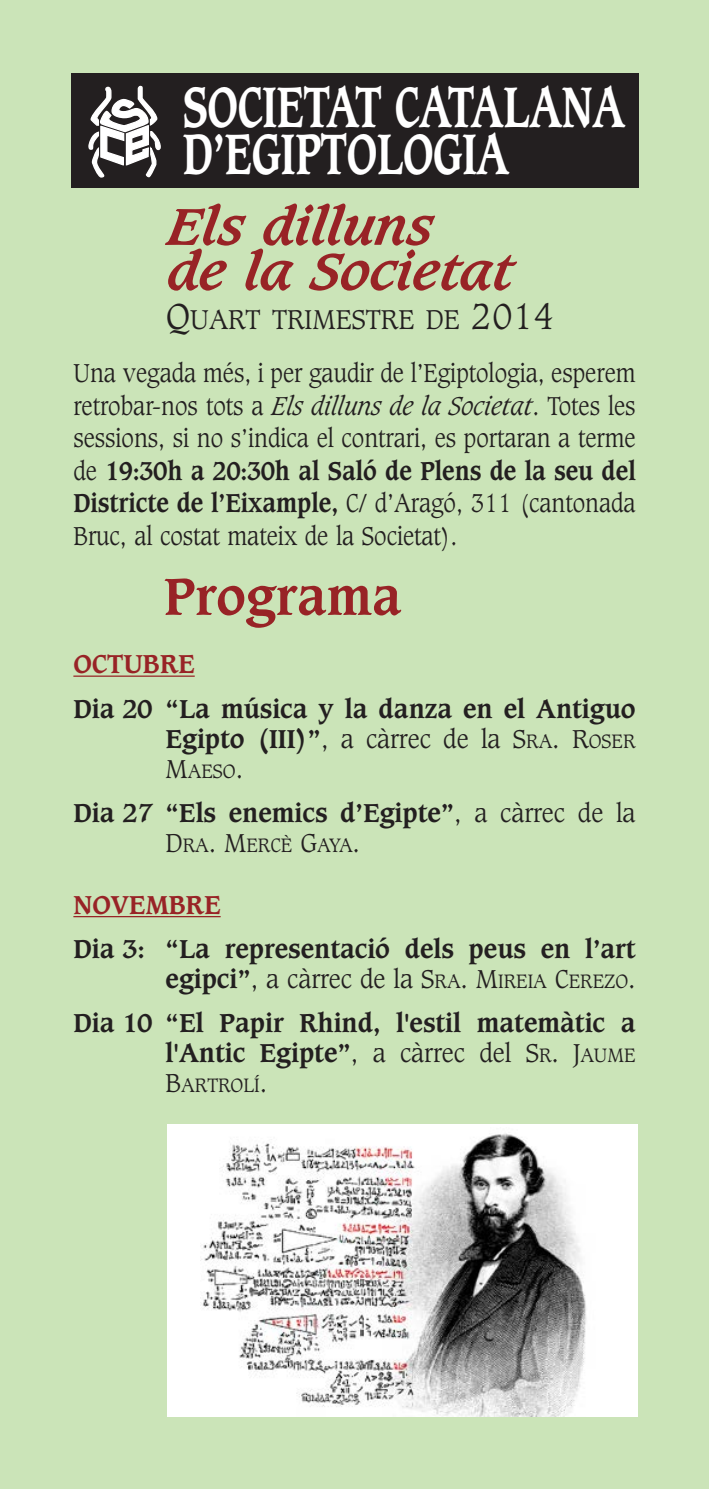
<style>
.page{position:relative;width:709px;height:1489px;background:#fff}
.page>*{position:absolute;margin:0;border:0;box-sizing:border-box;transform-origin:0 0}
.t1{font:700 55px/47.5px "Caxton";letter-spacing:-.01em;color:#fff;scale:.75 1}
.t2{font:italic 700 50px/45px "Caxton";color:#982326}
.t3{font:700 50px "Caxton";color:#982326}
.t4{font:300 26.25px "Caxton";color:#231f20}
.t5{font:300 25px/32.5px "Caxton";color:#231f20;text-align:justify;scale:.93 1}
.t6{font:700 25px/30px "Caxton";color:#231f20;text-align:right}
.t7{font:700 25px "Caxton";color:#982326}
.t8{font:300 18.75px "Caxton";color:#231f20}
.s1{font-size:35px}
.s2{font-style:italic}
.s3{font-weight:700}
.s4{font-weight:300}
.s5{font-weight:300;font-size:18.75px}
.s6{font-size:25px}
</style>
<div class="page">
<div style="left:0;top:0;width:709px;height:1488px;background:#cbe4b8"></div>
<hr style="left:73px;top:675px;width:122px;height:1px;background:#982326">
<hr style="left:73px;top:916px;width:148px;height:1px;background:#982326">
<div style="left:71px;top:74px;width:567px;height:114px;background:#231f20"></div>
<svg style="left:88px;top:85px;width:73px;height:93px"></svg>
<div style="left:167px;top:1124px;width:471px;height:292px;background:#fff"></div>
<img style="left:201px;top:1133px;width:386px;height:283px">
<h1 class="t1" style="left:183px;top:87px;width:591px">SOCIETAT CATALANA<br>D’EGIPTOLOGIA</h1>
<h2 class="t2" style="left:167px;top:208px;width:346px">Els dilluns<br>de la Societat</h2>
<p class="t4" style="left:166px;top:307px;width:390px"><span class="s1">Q</span>UART TRIMESTRE DE <span class="s1">2014</span></p>
<p class="t5" style="left:73px;top:358px;width:606px">Una vegada més, i per gaudir de l’Egiptologia, esperem retrobar-nos tots a <span class="s2">Els dilluns de la Societat</span>. Totes les sessions, si no s’indica el contrari, es portaran a terme de <span class="s3">19:30h a 20:30h al Saló de Plens de la seu del Districte de l’Eixample,</span> C/ d’Aragó, 311 (cantonada Bruc, al costat mateix de la Societat).</p>
<h2 class="t3" style="left:163px;top:573px;width:240px">Programa</h2>
<p class="t7" style="left:73px;top:653px;width:123px">OCTUBRE</p>
<p class="t6" style="left:73px;top:695px;width:564px">Dia 20 “La música y la danza en el Antiguo<br>Egipto (III)”<span class="s4">, a càrrec de la S</span><span class="s5">RA</span><span class="s4">. R</span><span class="s5">OSER</span></p>
<p class="t8" style="left:165px;top:762px;width:79px"><span class="s6">M</span>AESO<span class="s6">.</span></p>
<p class="t6" style="left:73px;top:799px;width:563px">Dia 27 “Els enemics d’Egipte”<span class="s4">, a càrrec de la</span></p>
<p class="t8" style="left:165px;top:836px;width:196px"><span class="s6">D</span>RA<span class="s6">. M</span>ERCÈ <span class="s6">G</span>AYA<span class="s6">.</span></p>
<p class="t7" style="left:73px;top:893px;width:149px">NOVEMBRE</p>
<p class="t6" style="left:73px;top:935px;width:564px">Dia 3: “La representació dels peus en l’art egipci”<span class="s4">, a càrrec de la S</span><span class="s5">RA</span><span class="s4">. M</span><span class="s5">IREIA</span> <span class="s4">C</span><span class="s5">EREZO</span><span class="s4">.</span></p>
<p class="t6" style="left:73px;top:1010px;width:563px">Dia 10 “El Papir Rhind, l'estil matemàtic a l'Antic Egipte”<span class="s4">, a càrrec del S</span><span class="s5">R</span><span class="s4">. J</span><span class="s5">AUME</span></p>
<p class="t8" style="left:165px;top:1076px;width:103px"><span class="s6">B</span>ARTROLÍ<span class="s6">.</span></p>
</div>
